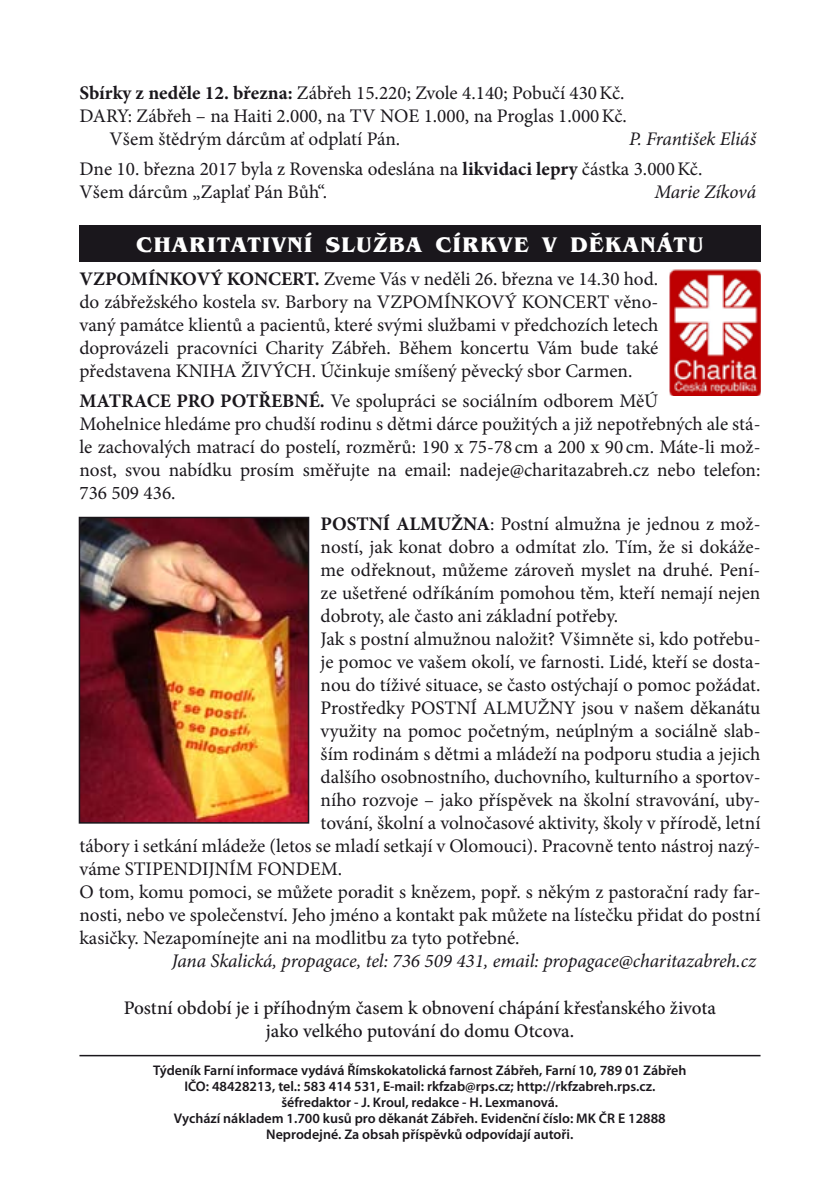
<style>
.page{position:relative;width:840px;height:1191px;background:#fff}
.page>*{position:absolute;margin:0;border:0;box-sizing:border-box;transform-origin:0 0}
.t1{font:700 21.8px "Benguiat Itc TOT";letter-spacing:.045em;color:#fff}
.t2{font:19.2px/23px "Minion Pro";color:#1a171c}
.t3{font:500 19.2px/23px "Minion Pro";letter-spacing:-.005em;color:#1a171c;text-align:center}
.t4{font:italic 19.2px "Minion Pro";letter-spacing:-.005em;color:#1a171c}
.t5{font:700 19.2px "Minion Pro";letter-spacing:-.01em;color:#1a171c}
.t6{font:19px "Minion Pro";color:#1a171c}
.t7{font:600 14px/16px "Myriad Pro";color:#1a171c;text-align:center}
.s1{font-weight:700}
.s2{font-style:italic}
</style>
<div class="page">
<hr style="left:79px;top:1054px;width:681px;height:2px;background:#1a171c">
<img style="left:669px;top:269px;width:91px;height:126px">
<div style="left:79px;top:225px;width:681px;height:36px;background:#1a171c"></div>
<img style="left:82px;top:520px;width:224px;height:300px">
<div style="left:79px;top:517px;width:230px;height:306px;border:2px solid #1a171c"></div>
<p class="t2" style="left:79px;top:81px;width:546px"><span class="s1">Sbírky z neděle 12. března:</span> Zábřeh 15.220; Zvole 4.140; Pobučí 430Kč.</p>
<p class="t2" style="left:79px;top:105px;width:548px">DARY: Zábřeh – na Haiti 2.000, na TV NOE 1.000, na Proglas 1.000Kč.</p>
<p class="t2" style="left:109px;top:128px;width:292px">Všem štědrým dárcům ať odplatí Pán.</p>
<p class="t2" style="left:79px;top:124px;width:677px;line-height:30.2px;text-indent:549px"><span class="s2">P. František Eliáš<br></span>Dne 10. března 2017 byla z Rovenska odeslána na <span class="s1">likvidaci lepry</span> částka 3.000Kč.</p>
<p class="t2" style="left:79px;top:181px;width:249px">Všem dárcům „Zaplať Pán Bůh“.</p>
<p class="t4" style="left:654px;top:179px;width:103px">Marie Zíková</p>
<p class="t1" style="left:136px;top:232px;width:568px">CHARITATIVNÍ SLUŽBA CÍRKVE V DĚKANÁTU</p>
<p class="t2" style="left:79px;top:267px;width:580px;text-align:justify"><span class="s1">VZPOMÍNKOVÝ KONCERT.</span> Zveme Vás v neděli 26. března ve 14.30 hod. do zábřežského kostela sv. Barbory na VZPOMÍNKOVÝ KONCERT věno&shy;vaný památce klientů a pacientů, které svými službami v předchozích letech doprovázeli pracovníci Charity Zábřeh. Během koncertu Vám bude také představena KNIHA ŽIVÝCH. Účinkuje smíšený pěvecký sbor Carmen.</p>
<p class="t5" style="left:79px;top:387px;width:154px">MATRACE PRO POT</p>
<p class="t2" style="left:79px;top:389px;width:682px;text-indent:179px"><span class="s1">ŘEBNÉ.</span> Ve spolupráci se sociálním odborem MěÚ<br>Mohelnice hledáme pro chudší rodinu s dětmi dárce použitých a již nepotřebných ale stá&shy;le zachovalých matrací do postelí, rozměrů: 190 x 75-78 cm a 200 x 90 cm. Máte-li mož&shy;nost, svou nabídku prosím směřujte na email: nadeje@charitazabreh.cz nebo telefon:<br>736 509 436.</p>
<p class="t5" style="left:320px;top:510px;width:13px">POSTNÍ</p>
<p class="t2" style="left:396px;top:512px;width:366px"><span class="s1">ALMUŽNA</span>: Postní almužna je jednou z mož-</p>
<p class="t2" style="left:320px;top:535px;width:441px">ností, jak konat dobro a odmítat zlo. Tím, že si dokáže-</p>
<p class="t2" style="left:320px;top:558px;width:441px">me odřeknout, můžeme zároveň myslet na druhé. Pení-</p>
<p class="t2" style="left:320px;top:581px;width:441px">ze ušetřené odříkáním pomohou těm, kteří nemají nejen</p>
<p class="t2" style="left:320px;top:604px;width:299px">dobroty, ale často ani základní potřeby.</p>
<p class="t2" style="left:320px;top:627px;width:441px">Jak s postní almužnou naložit? Všimněte si, kdo potřebu-</p>
<p class="t2" style="left:320px;top:650px;width:441px">je pomoc ve vašem okolí, ve farnosti. Lidé, kteří se dosta-</p>
<p class="t2" style="left:320px;top:673px;width:441px">nou do tíživé situace, se často ostýchají o pomoc požádat.</p>
<p class="t2" style="left:320px;top:696px;width:441px">Prostředky POSTNÍ ALMUŽNY jsou v našem děkanátu</p>
<p class="t2" style="left:320px;top:719px;width:441px">využity na pomoc početným, neúplným a sociálně slab-</p>
<p class="t2" style="left:320px;top:742px;width:441px">ším rodinám s dětmi a mládeží na podporu studia a jejich</p>
<p class="t2" style="left:320px;top:765px;width:441px">dalšího osobnostního, duchovního, kulturního a sportov-</p>
<p class="t2" style="left:320px;top:788px;width:441px">ního rozvoje – jako příspěvek na školní stravování, uby-</p>
<p class="t2" style="left:320px;top:811px;width:441px">tování, školní a volnočasové aktivity, školy v přírodě, letní</p>
<p class="t2" style="left:79px;top:834px;width:682px">tábory i setkání mládeže (letos se mladí setkají v Olomouci). Pracovně tento nástroj nazý-</p>
<p class="t2" style="left:79px;top:857px;width:264px">váme STIPENDIJNÍM FONDEM.</p>
<p class="t2" style="left:79px;top:880px;width:682px">O tom, komu pomoci, se můžete poradit s knězem, popř. s někým z pastorační rady far-</p>
<p class="t2" style="left:79px;top:903px;width:682px">nosti, nebo ve společenství. Jeho jméno a kontakt pak můžete na lístečku přidat do postní</p>
<p class="t2" style="left:79px;top:927px;width:441px">kasičky. Nezapomínejte ani na modlitbu za tyto potřebné.</p>
<p class="t4" style="left:172px;top:948px;width:585px">Jana Skalická, propagace, tel: 736 509 431, email: propagace@charitazabreh.cz</p>
<p class="t3" style="left:124px;top:996px;width:593px">Postní období je i příhodným časem k obnovení chápání křesťanského života jako velkého putování do domu Otcova.</p>
<p class="t7" style="left:153px;top:1061px;width:534px">Týdeník Farní informace vydává Římskokatolická farnost Zábřeh, Farní 10, 789 01 Zábřeh IČO: 48428213, tel.: 583 414 531, E-mail: rkfzab@rps.cz; http://rkfzabreh.rps.cz. šéfredaktor - J. Kroul, redakce - H. Lexmanová.<br>Vychází nákladem 1.700 kusů pro děkanát Zábřeh. Evidenční číslo: MK ČR E 12888<br>Neprodejné. Za obsah příspěvků odpovídají autoři.</p>
<p class="t6" style="left:415px;top:1130px;width:11px">8</p>
</div>
